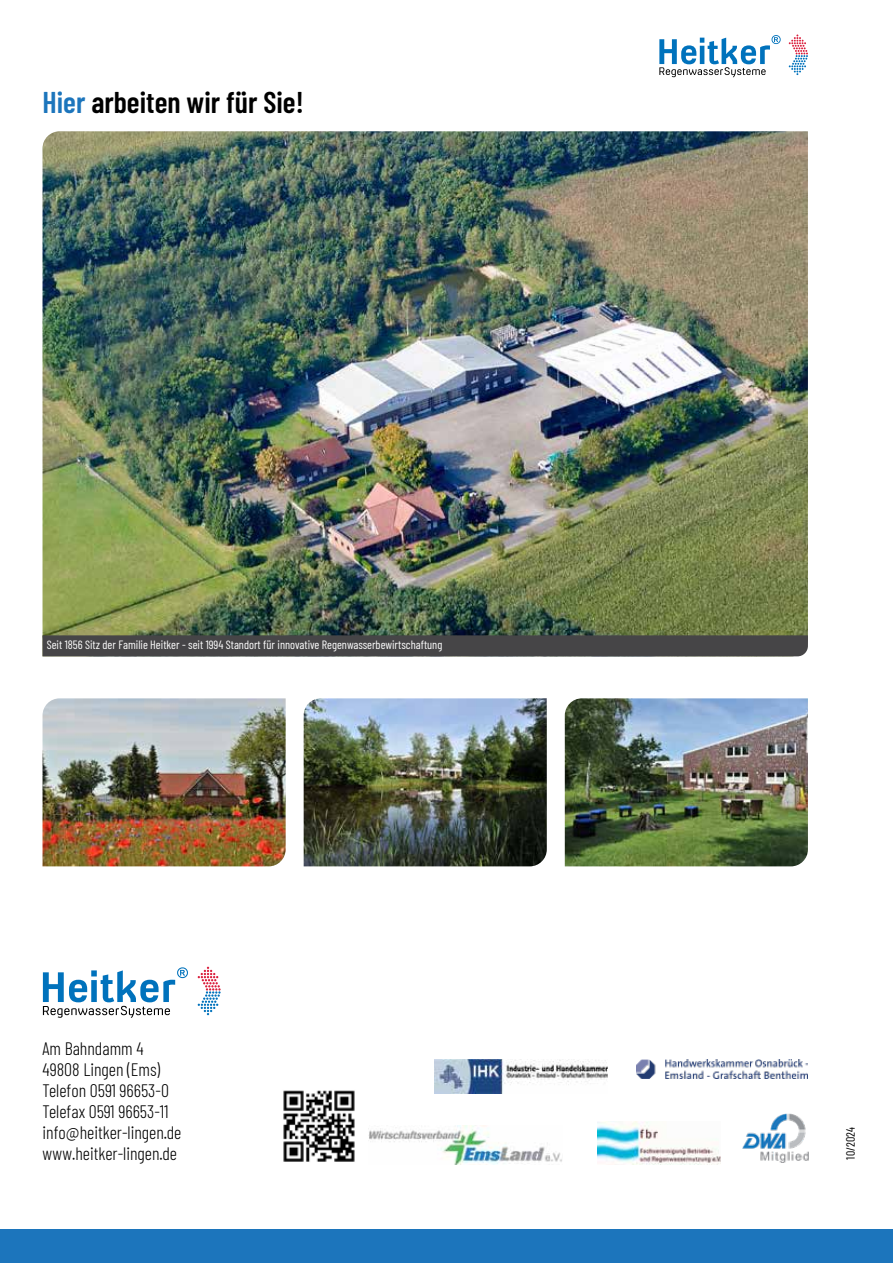
<style>
.page{position:relative;width:893px;height:1263px;background:#fff}
.page>*{position:absolute;margin:0;border:0;box-sizing:border-box;transform-origin:0 0}
.t1{font:600 30px "Barlow Condensed";color:#000}
.t2{font:300 18px/21px "Barlow Condensed";color:#000}
.t3{font:12px "Barlow Condensed";color:#fff}
.t4{font:12px "Barlow Condensed";color:#000}
.s1{color:#1c75bc}
</style>
<div class="page">
<svg style="left:659px;top:35px;width:122px;height:42px"></svg>
<svg style="left:789px;top:35px;width:19px;height:40px"></svg>
<div style="left:0;top:1229px;width:893px;height:34px;background:#1c75bc"></div>
<img style="left:43px;top:131px;width:765px;height:504px">
<img style="left:43px;top:698px;width:243px;height:168px">
<img style="left:304px;top:698px;width:243px;height:168px">
<img style="left:565px;top:698px;width:243px;height:168px">
<div style="left:43px;top:635px;width:765px;height:21px;background:#464547"></div>
<img style="left:283px;top:1090px;width:72px;height:72px">
<svg style="left:43px;top:967px;width:145px;height:51px"></svg>
<svg style="left:198px;top:967px;width:23px;height:48px"></svg>
<img style="left:742px;top:1113px;width:67px;height:50px">
<img style="left:598px;top:1121px;width:123px;height:43px">
<img style="left:369px;top:1126px;width:193px;height:39px">
<img style="left:434px;top:1059px;width:174px;height:34px">
<img style="left:636px;top:1059px;width:172px;height:20px">
<h1 class="t1" style="left:43px;top:81px;width:263px"><span class="s1">Hier</span> arbeiten wir für Sie!</h1>
<p class="t3" style="left:47px;top:636px;width:397px">Seit 1856 Sitz der Familie Heitker - seit 1994 Standort für innovative Regenwasserbewirtschaftung</p>
<p class="t2" style="left:43px;top:1037px;width:140px">Am Bahndamm 4<br>49808 Lingen (Ems)<br>Telefon 0591 96653-0<br>Telefax 0591 96653-11 info@heitker-lingen.de www.heitker-lingen.de</p>
<p class="t4" style="left:842px;top:1159px;width:34px;rotate:-90deg">10/2024</p>
</div>
